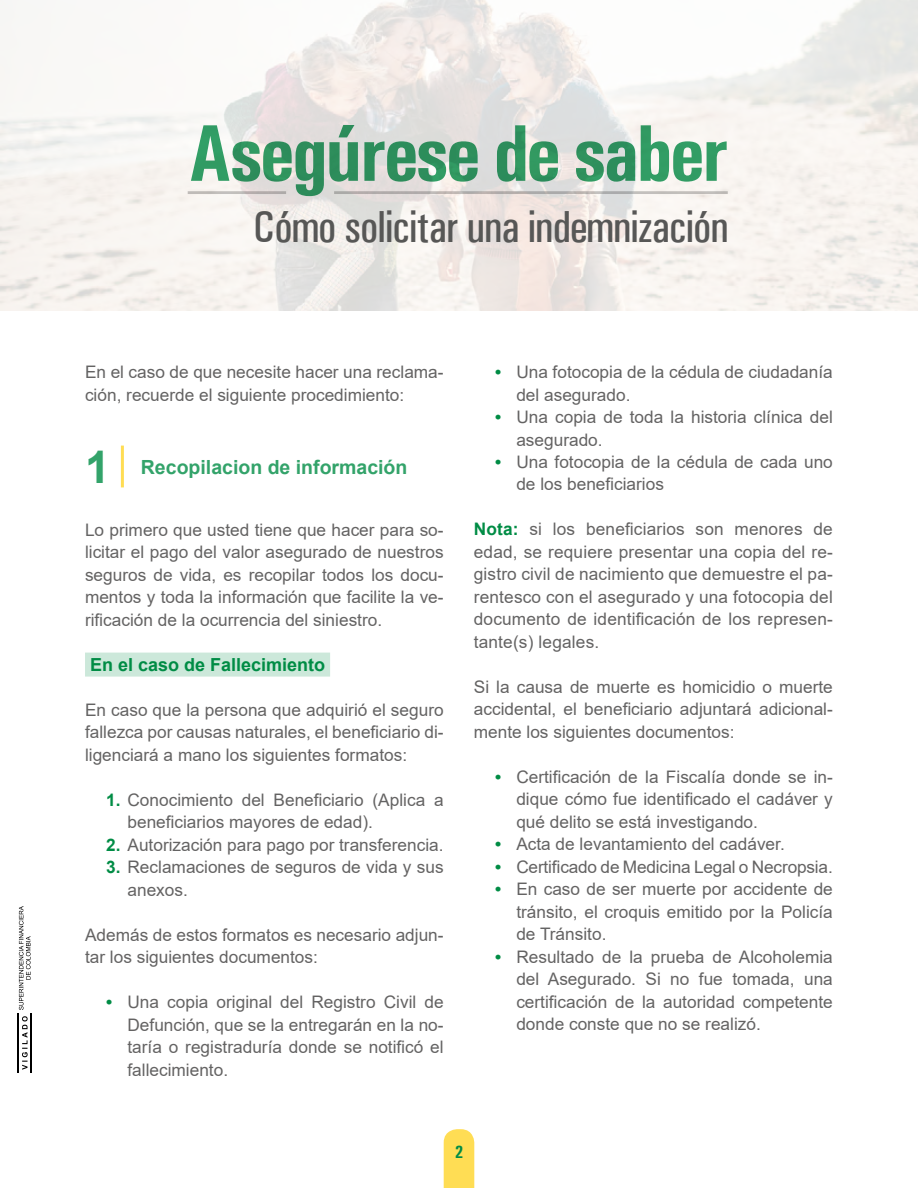
<style>
.page{position:relative;width:918px;height:1188px;background:#fff}
.page>*{position:absolute;margin:0;border:0;box-sizing:border-box;transform-origin:0 0}
.t1{font:700 80.55px "Univers Condensed";letter-spacing:-.03em;color:#33a36a}
.t2{font:500 45px "Univers Condensed";letter-spacing:-.02em;color:#575756}
.t3{font:700 45px "Arial";color:#33a36a}
.t4{font:700 19.5px "Arial";color:#33a36a}
.t5{font:700 18px "Arial";color:#008c45}
.t6{font:700 18px "Univers Condensed";color:#008c45}
.t7{font:17.25px/22.5px "Arial";color:#646363;text-align:justify}
.s1{font-weight:700;color:#008c45}
</style>
<div class="page">
<div style="left:444px;top:1129px;width:30px;height:59px;background:#ffdd54"></div>
<svg style="left:22px;top:1016px;width:6px;height:54px"></svg>
<svg style="left:19px;top:906px;width:12px;height:104px"></svg>
<hr style="left:17px;top:1014px;width:1px;height:59px;background:#000">
<hr style="left:31px;top:1014px;width:1px;height:59px;background:#000">
<svg style="left:0;top:0;width:918px;height:311px;fill:#f7f2ee"></svg>
<hr style="left:334px;top:191px;width:394px;height:3px;background:#c6c6c6">
<hr style="left:188px;top:191px;width:98px;height:3px;background:#c6c6c6">
<div style="left:85px;top:653px;width:245px;height:24px;background:#cce8da"></div>
<hr style="left:121px;top:446px;width:3px;height:41px;background:#ffdd54">
<h1 class="t1" style="left:188px;top:104px;width:542px">Asegúrese de saber</h1>
<h2 class="t2" style="left:253px;top:200px;width:477px">Cómo solicitar una indemnización</h2>
<p class="t7" style="left:85px;top:361px;width:360px">En el caso de que necesite hacer una reclama&shy;ción, recuerde el siguiente procedimiento:</p>
<h2 class="t3" style="left:85px;top:435px;width:27px">1</h2>
<p class="t4" style="left:141px;top:454px;width:268px">Recopilacion de información</p>
<p class="t7" style="left:85px;top:518px;width:360px">Lo primero que usted tiene que hacer para so&shy;licitar el pago del valor asegurado de nuestros seguros de vida, es recopilar todos los docu&shy;mentos y toda la información que facilite la ve&shy;rificación de la ocurrencia del siniestro.</p>
<p class="t5" style="left:90px;top:652px;width:237px">En el caso de Fallecimiento</p>
<p class="t7" style="left:85px;top:698px;width:360px">En caso que la persona que adquirió el seguro fallezca por causas naturales, el beneficiario di&shy;ligenciará a mano los siguientes formatos:</p>
<p class="t7" style="left:128px;top:788px;width:318px;text-indent:-21px"><span class="s1">1.</span> Conocimiento del Beneficiario (Aplica a beneficiarios mayores de edad).</p>
<p class="t7" style="left:106px;top:833px;width:339px"><span class="s1">2.</span> Autorización para pago por transferencia.</p>
<p class="t7" style="left:128px;top:856px;width:318px;text-indent:-21px"><span class="s1">3.</span> Reclamaciones de seguros de vida y sus anexos.</p>
<p class="t7" style="left:85px;top:923px;width:360px">Además de estos formatos es necesario adjun&shy;tar los siguientes documentos:</p>
<p class="t7" style="left:128px;top:991px;width:318px;text-indent:-21px"><span class="s1">•</span> Una copia original del Registro Civil de Defunción, que se la entregarán en la no&shy;taría o registraduría donde se notificó el fallecimiento.</p>
<p class="t7" style="left:516px;top:361px;width:318px;text-indent:-21px"><span class="s1">•</span> Una fotocopia de la cédula de ciudadanía del asegurado.</p>
<p class="t7" style="left:516px;top:406px;width:318px;text-indent:-21px"><span class="s1">•</span> Una copia de toda la historia clínica del asegurado.</p>
<p class="t7" style="left:516px;top:451px;width:318px;text-indent:-21px"><span class="s1">•</span> Una fotocopia de la cédula de cada uno de los beneficiarios</p>
<p class="t7" style="left:474px;top:518px;width:361px"><span class="s1">Nota:</span> si los beneficiarios son menores de edad, se requiere presentar una copia del re&shy;gistro civil de nacimiento que demuestre el pa&shy;rentesco con el asegurado y una fotocopia del documento de identificación de los represen&shy;tante(s) legales.</p>
<p class="t7" style="left:474px;top:676px;width:361px">Si la causa de muerte es homicidio o muerte accidental, el beneficiario adjuntará adicional&shy;mente los siguientes documentos:</p>
<p class="t7" style="left:516px;top:766px;width:318px;text-indent:-21px"><span class="s1">•</span> Certificación de la Fiscalía donde se in&shy;dique cómo fue identificado el cadáver y qué delito se está investigando.</p>
<p class="t7" style="left:495px;top:833px;width:291px"><span class="s1">•</span> Acta de levantamiento del cadáver.</p>
<p class="t7" style="left:495px;top:856px;width:339px"><span class="s1">•</span> Certificado de Medicina Legal o Necropsia.</p>
<p class="t7" style="left:516px;top:878px;width:318px;text-indent:-21px"><span class="s1">•</span> En caso de ser muerte por accidente de tránsito, el croquis emitido por la Policía de Tránsito.</p>
<p class="t7" style="left:516px;top:946px;width:318px;text-indent:-21px"><span class="s1">•</span> Resultado de la prueba de Alcoholemia del Asegurado. Si no fue tomada, una certificación de la autoridad competente donde conste que no se realizó.</p>
<p class="t6" style="left:455px;top:1141px;width:10px">2</p>
</div>
